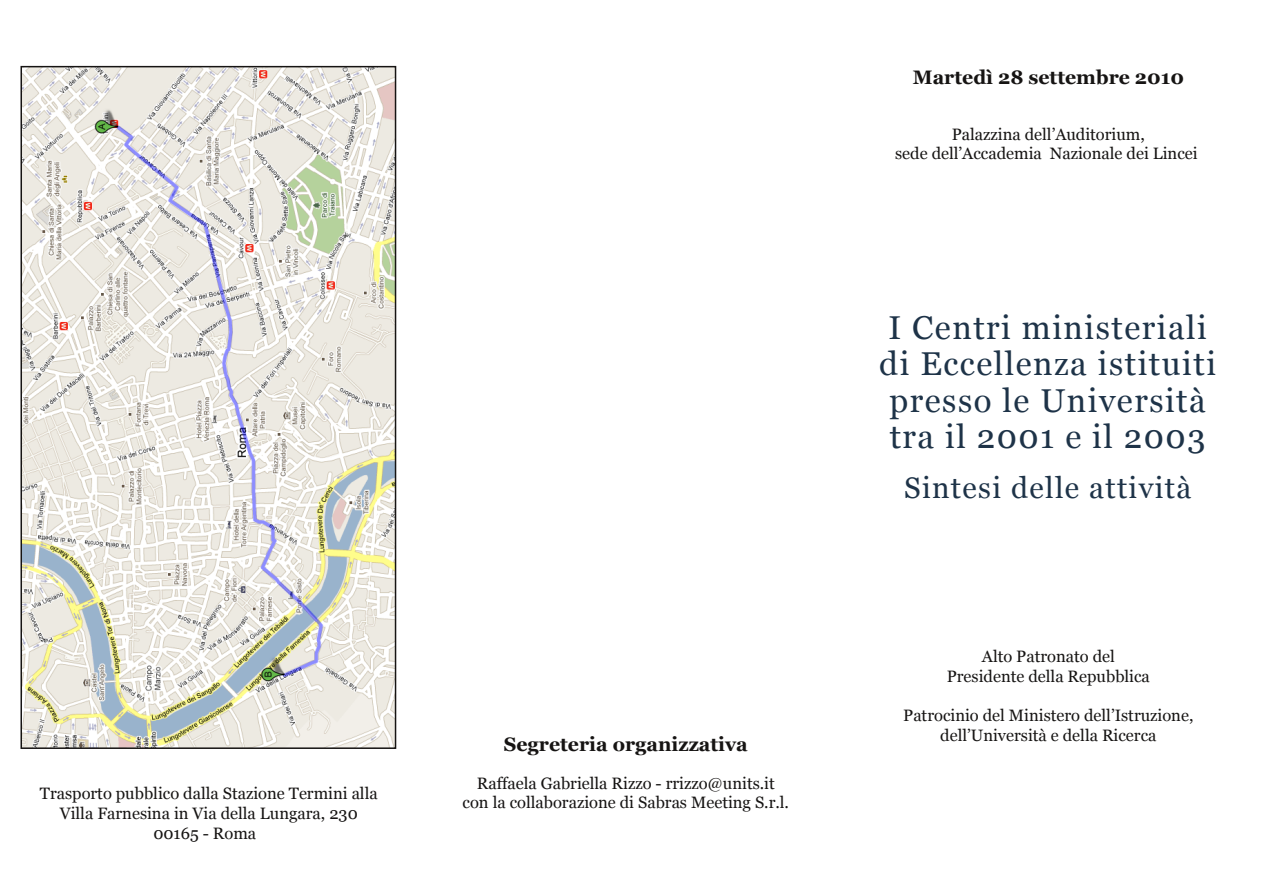
<style>
.page{position:relative;width:1263px;height:893px;background:#fff}
.page>*{position:absolute;margin:0;border:0;box-sizing:border-box;transform-origin:0 0}
.t1{font:33px/36px "Georgia";letter-spacing:.045em;color:#1e3348;text-align:center}
.t2{font:29.7px "Georgia";letter-spacing:.045em;color:#1e3348}
.t3{font:700 19.5px "Georgia";color:#161413}
.t4{font:16.5px/19.8px "Georgia";color:#161413;text-align:center}
</style>
<div class="page">
<img style="left:24px;top:69px;width:369px;height:677px">
<div style="left:21px;top:66px;width:375px;height:683px;border:2px solid #161413"></div>
<p class="t4" style="left:40px;top:783px;width:339px">Trasporto pubblico dalla Stazione Termini alla<br>Villa Farnesina in Via della Lungara, 230<br>00165 - Roma</p>
<p class="t3" style="left:504px;top:733px;width:245px">Segreteria organizzativa</p>
<p class="t4" style="left:462px;top:773px;width:328px">Raffaela Gabriella Rizzo - rrizzo@units.it con la collaborazione di Sabras Meeting S.r.l.</p>
<p class="t3" style="left:913px;top:66px;width:273px">Martedì 28 settembre 2010</p>
<p class="t4" style="left:895px;top:124px;width:304px">Palazzina dell’Auditorium,<br>sede dell’Accademia Nazionale dei Lincei</p>
<h1 class="t1" style="left:879px;top:310px;width:338px">I Centri ministeriali di Eccellenza istituiti presso le Università tra il 2001 e il 2003</h1>
<h2 class="t2" style="left:904px;top:471px;width:289px">Sintesi delle attività</h2>
<p class="t4" style="left:947px;top:646px;width:205px">Alto Patronato del<br>Presidente della Repubblica</p>
<p class="t4" style="left:903px;top:705px;width:292px">Patrocinio del Ministero dell’Istruzione, dell’Università e della Ricerca</p>
</div>
